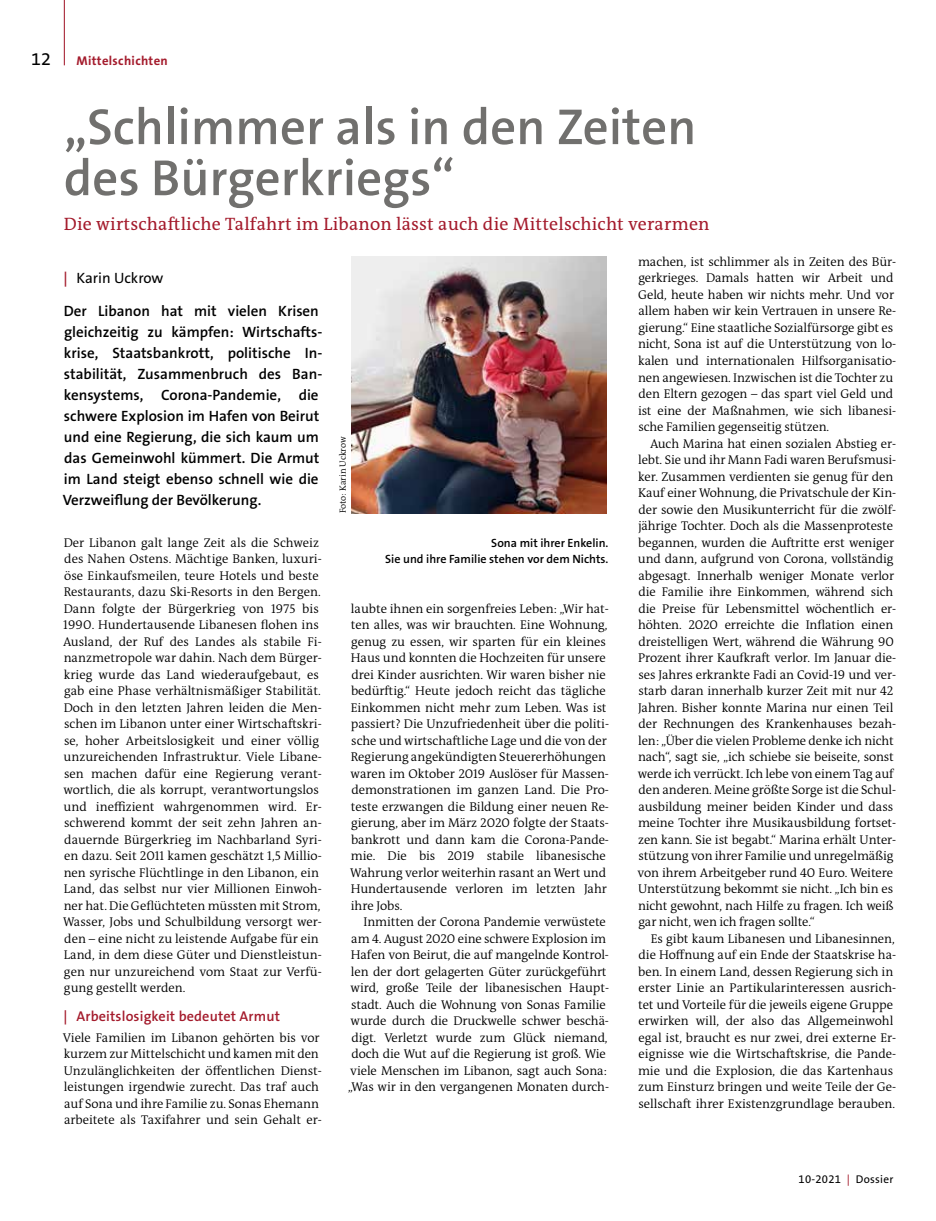
<style>
.page{position:relative;width:936px;height:1221px;background:#fff}
.page>*{position:absolute;margin:0;border:0;box-sizing:border-box;transform-origin:0 0}
.t1{font:600 51px/51px "The Sans B W6";color:#71706e}
.t2{font:18px "The Antiqua B";letter-spacing:.01em;color:#a41b2c}
.t3{font:18px "The Sans B W5 Plain";color:#000}
.t4{font:600 15px/21px "The Sans B W6";color:#000}
.t5{font:15px "The Sans B W5 Plain";color:#000}
.t6{font:600 14.25px "The Sans B W6";letter-spacing:.01em;color:#a41b2c}
.t7{font:300 12.75px/16.5px "The Antiqua B";letter-spacing:-.005em;color:#000}
.t8{font:700 12.75px "The Sans B W7";letter-spacing:.025em;color:#a41b2c}
.t9{font:600 12px/16.5px "The Sans B W6";color:#000;text-align:right}
.t10{font:11.25px "The Sans B W5 Plain";letter-spacing:.025em;color:#000}
.t11{font:300 9px "The Antiqua B";color:#000}
.s1{font-family:"The Sans B W6";font-weight:600;color:#a41b2c}
.s2{color:#a41b2c}
</style>
<div class="page">
<hr style="left:64px;top:0;width:1px;height:65px;background:#a41b2c">
<img style="left:352px;top:256px;width:254px;height:257px">
<h2 class="t3" style="left:31px;top:48px;width:21px">12</h2>
<p class="t8" style="left:77px;top:53px;width:93px">Mittelschichten</p>
<h1 class="t1" style="left:64px;top:102px;width:634px">„Schlimmer als in den Zeiten des Bürgerkriegs“</h1>
<h2 class="t2" style="left:64px;top:212px;width:647px">Die wirtschaftliche Talfahrt im Libanon lässt auch die Mittelschicht verarmen</h2>
<p class="t5" style="left:64px;top:268px;width:101px"><span class="s1">|</span> Karin Uckrow</p>
<p class="t4" style="left:63px;top:301px;width:261px">Der Libanon hat mit vielen Krisen gleichzeitig zu kämpfen: Wirtschafts&shy;krise, Staatsbankrott, politische In&shy;stabilität, Zusammenbruch des Ban&shy;kensystems, Corona-Pandemie, die schwere Explosion im Hafen von Beirut und eine Regierung, die sich kaum um das Gemeinwohl kümmert. Die Armut im Land steigt ebenso schnell wie die Verzweiflung der Bevölkerung.</p>
<p class="t7" style="left:63px;top:534px;width:260px">Der Libanon galt lange Zeit als die Schweiz des Nahen Ostens. Mächtige Banken, luxuri&shy;öse Einkaufsmeilen, teure Hotels und beste Restaurants, dazu Ski-Resorts in den Bergen.<br>Dann folgte der Bürgerkrieg von 1975 bis 1990. Hundertausende Libanesen flohen ins Ausland, der Ruf des Landes als stabile Fi&shy;nanzmetropole war dahin. Nach dem Bürger&shy;krieg wurde das Land wiederaufgebaut, es gab eine Phase verhältnismäßiger Stabilität.<br>Doch in den letzten Jahren leiden die Men&shy;schen im Libanon unter einer Wirtschaftskri&shy;se, hoher Arbeitslosigkeit und einer völlig unzureichenden Infrastruktur. Viele Libane&shy;sen machen dafür eine Regierung verant&shy;wortlich, die als korrupt, verantwortungslos und ineffizient wahrgenommen wird. Er&shy;schwerend kommt der seit zehn Jahren an&shy;dauernde Bürgerkrieg im Nachbarland Syri&shy;en dazu. Seit 2011 kamen geschätzt 1,5 Millio&shy;nen syrische Flüchtlinge in den Libanon, ein Land, das selbst nur vier Millionen Einwoh&shy;ner hat. Die Geflüchteten müssten mit Strom, Wasser, Jobs und Schulbildung versorgt wer&shy;den – eine nicht zu leistende Aufgabe für ein Land, in dem diese Güter und Dienstleistun&shy;gen nur unzureichend vom Staat zur Verfü&shy;gung gestellt werden.</p>
<p class="t6" style="left:64px;top:1006px;width:218px">| Arbeitslosigkeit bedeutet Armut</p>
<p class="t7" style="left:63px;top:1029px;width:260px">Viele Familien im Libanon gehörten bis vor kurzem zur Mittelschicht und kamen mit den Unzulänglichkeiten der öffentlichen Dienst&shy;leistungen irgendwie zurecht. Das traf auch auf Sona und ihre Familie zu. Sonas Ehemann arbeitete als Taxifahrer und sein Gehalt er-</p>
<p class="t11" style="left:336px;top:513px;width:79px;rotate:-90deg">Foto: Karin Uckrow</p>
<p class="t9" style="left:385px;top:534px;width:225px">Sona mit ihrer Enkelin.<br>Sie und ihre Familie stehen vor dem Nichts.</p>
<p class="t7" style="left:350px;top:600px;width:260px">laubte ihnen ein sorgenfreies Leben: „Wir hat&shy;ten alles, was wir brauchten. Eine Wohnung, genug zu essen, wir sparten für ein kleines Haus und konnten die Hochzeiten für unsere drei Kinder ausrichten. Wir waren bisher nie bedürftig.“ Heute jedoch reicht das tägliche Einkommen nicht mehr zum Leben. Was ist passiert? Die Unzufriedenheit über die politi&shy;sche und wirtschaftliche Lage und die von der Regierung angekündigten Steuererhöhungen waren im Oktober 2019 Auslöser für Massen&shy;demonstrationen im ganzen Land. Die Pro&shy;teste erzwangen die Bildung einer neuen Re&shy;gierung, aber im März 2020 folgte der Staats&shy;bankrott und dann kam die Corona-Pande&shy;mie. Die bis 2019 stabile libanesische Wahrung verlor weiterhin rasant an Wert und Hundertausende verloren im letzten Jahr ihre Jobs.</p>
<p class="t7" style="left:348px;top:913px;width:262px;text-indent:16px">Inmitten der Corona Pandemie verwüstete am 4. August 2020 eine schwere Explosion im Hafen von Beirut, die auf mangelnde Kontrol&shy;len der dort gelagerten Güter zurückgeführt wird, große Teile der libanesischen Haupt&shy;stadt. Auch die Wohnung von Sonas Familie wurde durch die Druckwelle schwer beschä&shy;digt. Verletzt wurde zum Glück niemand, doch die Wut auf die Regierung ist groß. Wie viele Menschen im Libanon, sagt auch Sona: „Was wir in den vergangenen Monaten durch-</p>
<p class="t7" style="left:638px;top:253px;width:260px">machen, ist schlimmer als in Zeiten des Bür&shy;gerkrieges. Damals hatten wir Arbeit und Geld, heute haben wir nichts mehr. Und vor allem haben wir kein Vertrauen in unsere Re&shy;gierung.“ Eine staatliche Sozialfürsorge gibt es nicht, Sona ist auf die Unterstützung von lo&shy;kalen und internationalen Hilfsorganisatio&shy;nen angewiesen. Inzwischen ist die Tochter zu den Eltern gezogen – das spart viel Geld und ist eine der Maßnahmen, wie sich libanesi&shy;sche Familien gegenseitig stützen.</p>
<p class="t7" style="left:637px;top:434px;width:260px;text-indent:13px">Auch Marina hat einen sozialen Abstieg er&shy;lebt. Sie und ihr Mann Fadi waren Berufsmusi&shy;ker. Zusammen verdienten sie genug für den Kauf einer Wohnung, die Privatschule der Kin&shy;der sowie den Musikunterricht für die zwölf&shy;jährige Tochter. Doch als die Massenproteste begannen, wurden die Auftritte erst weniger und dann, aufgrund von Corona, vollständig abgesagt. Innerhalb weniger Monate verlor die Familie ihre Einkommen, während sich die Preise für Lebensmittel wöchentlich er&shy;höhten. 2020 erreichte die Inflation einen dreistelligen Wert, während die Währung 90<br>Prozent ihrer Kaufkraft verlor. Im Januar die&shy;ses Jahres erkrankte Fadi an Covid-19 und ver&shy;starb daran innerhalb kurzer Zeit mit nur 42<br>Jahren. Bisher konnte Marina nur einen Teil der Rechnungen des Krankenhauses bezah&shy;len: „Über die vielen Probleme denke ich nicht nach“, sagt sie, „ich schiebe sie beiseite, sonst werde ich verrückt. Ich lebe von einem Tag auf den anderen. Meine größte Sorge ist die Schul&shy;ausbildung meiner beiden Kinder und dass meine Tochter ihre Musikausbildung fortset&shy;zen kann. Sie ist begabt.“ Marina erhält Unter&shy;stützung von ihrer Familie und unregelmäßig von ihrem Arbeitgeber rund 40 Euro. Weitere Unterstützung bekommt sie nicht. „Ich bin es nicht gewohnt, nach Hilfe zu fragen. Ich weiß gar nicht, wen ich fragen sollte.“</p>
<p class="t7" style="left:638px;top:929px;width:260px;text-indent:13px">Es gibt kaum Libanesen und Libanesinnen, die Hoffnung auf ein Ende der Staatskrise ha&shy;ben. In einem Land, dessen Regierung sich in erster Linie an Partikularinteressen ausrich&shy;tet und Vorteile für die jeweils eigene Gruppe erwirken will, der also das Allgemeinwohl egal ist, braucht es nur zwei, drei externe Er&shy;eignisse wie die Wirtschaftskrise, die Pande&shy;mie und die Explosion, die das Kartenhaus zum Einsturz bringen und weite Teile der Ge&shy;sellschaft ihrer Existenzgrundlage berauben.</p>
<p class="t10" style="left:798px;top:1171px;width:96px">10-2021 <span class="s2">|</span> Dossier</p>
</div>
